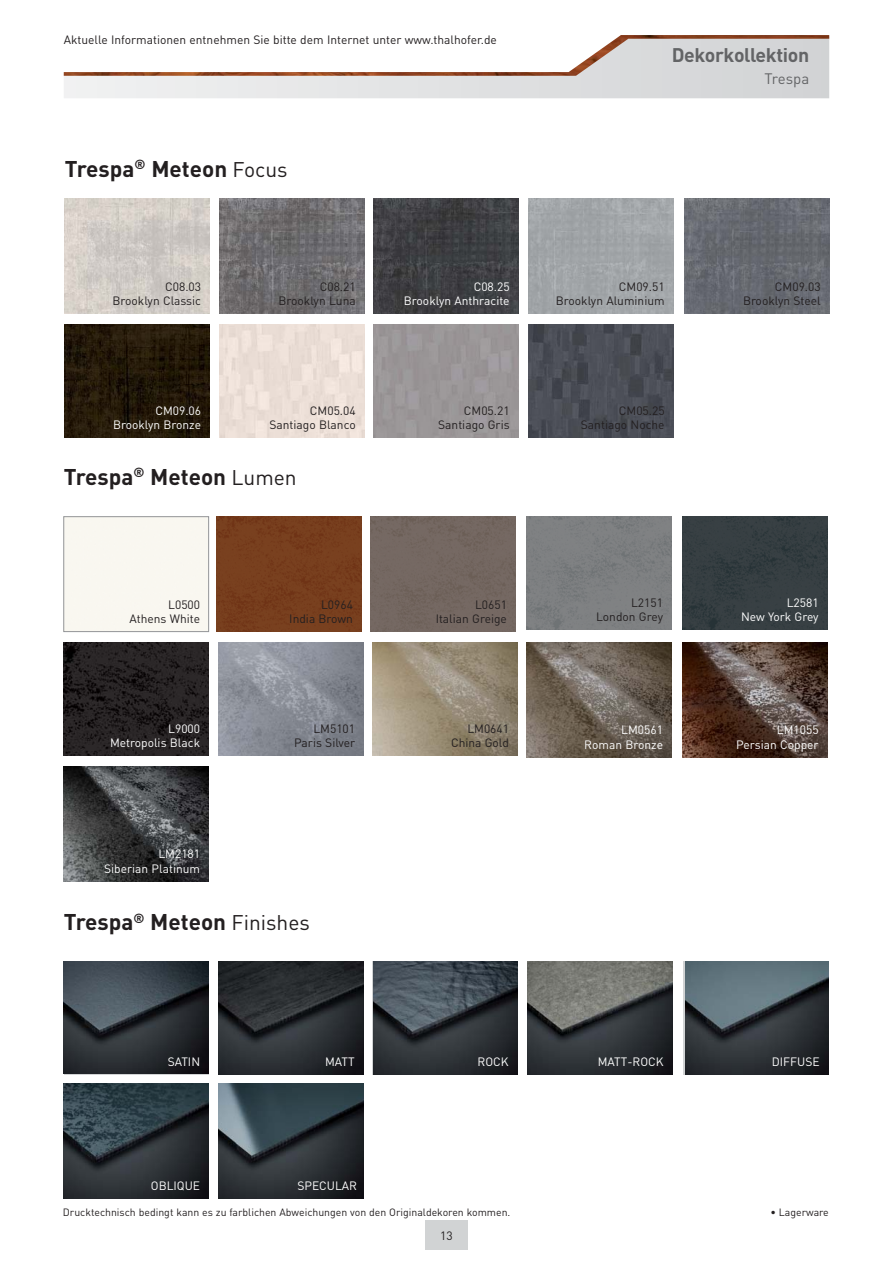
<style>
.page{position:relative;width:893px;height:1263px;background:#fff}
.page>*{position:absolute;margin:0;border:0;box-sizing:border-box;transform-origin:0 0}
.t1{font:700 22.5px "DIN Pro";color:#231f20}
.t2{font:700 19.5px "DIN Pro";letter-spacing:-.02em;color:#636466}
.t3{font:15px "DIN Pro";color:#636466}
.t4{font:12px/14.4px "DIN Pro";color:#231f20;text-align:right}
.t5{font:12px/14.4px "DIN Pro";color:#fff;text-align:right}
.t6{font:10.5px "DIN Pro";color:#231f20}
.s1{font-weight:400;font-size:21px}
</style>
<div class="page">
<div style="left:425px;top:1220px;width:43px;height:30px;background:#d1d3d4"></div>
<svg style="left:64px;top:76px;width:765px;height:22px;background:#e1e2e3"></svg>
<img style="left:64px;top:35px;width:765px;height:41px">
<img style="left:65px;top:199px;width:145px;height:115px">
<img style="left:528px;top:199px;width:145px;height:115px">
<img style="left:219px;top:199px;width:145px;height:115px">
<img style="left:684px;top:199px;width:145px;height:115px">
<img style="left:373px;top:199px;width:145px;height:115px">
<img style="left:65px;top:324px;width:145px;height:114px">
<img style="left:528px;top:324px;width:145px;height:114px">
<div style="left:219px;top:324px;width:145px;height:114px;background:#ecdfd7"></div>
<div style="left:373px;top:324px;width:145px;height:114px;background:#9a9697"></div>
<div style="left:64px;top:516px;width:145px;height:116px;border:1px solid #939598"></div>
<img style="left:527px;top:642px;width:144px;height:115px">
<img style="left:64px;top:1084px;width:145px;height:115px">
<div style="left:217px;top:517px;width:144px;height:114px;background:#773f1e"></div>
<img style="left:682px;top:642px;width:145px;height:115px">
<img style="left:218px;top:1084px;width:145px;height:115px">
<div style="left:371px;top:517px;width:144px;height:114px;background:#746761"></div>
<img style="left:64px;top:766px;width:145px;height:115px">
<div style="left:527px;top:517px;width:144px;height:113px;background:#7e8082"></div>
<img style="left:64px;top:961px;width:145px;height:113px">
<img style="left:219px;top:642px;width:145px;height:113px">
<img style="left:527px;top:961px;width:145px;height:113px">
<img style="left:682px;top:517px;width:145px;height:113px">
<img style="left:218px;top:961px;width:145px;height:113px">
<img style="left:373px;top:642px;width:145px;height:113px">
<svg style="left:683px;top:961px;width:3px;height:113px"></svg>
<img style="left:686px;top:961px;width:142px;height:113px">
<img style="left:64px;top:642px;width:145px;height:113px">
<img style="left:373px;top:961px;width:144px;height:113px">
<p class="t4" style="left:64px;top:34px;width:435px">Aktuelle Informationen entnehmen Sie bitte dem Internet unter www.thalhofer.de</p>
<h1 class="t1" style="left:65px;top:161px;width:224px">Trespa<sup>®</sup> Meteon <span class="s1">Focus</span></h1>
<h2 class="t2" style="left:672px;top:48px;width:139px">Dekorkollektion</h2>
<p class="t3" style="left:764px;top:74px;width:46px">Trespa</p>
<p class="t4" style="left:113px;top:281px;width:90px">C08.03<br>Brooklyn Classic</p>
<p class="t4" style="left:556px;top:281px;width:110px">CM09.51<br>Brooklyn Aluminium</p>
<p class="t4" style="left:279px;top:281px;width:79px">C08.21<br>Brooklyn Luna</p>
<p class="t4" style="left:743px;top:281px;width:79px">CM09.03<br>Brooklyn Steel</p>
<p class="t5" style="left:404px;top:281px;width:107px">C08.25<br>Brooklyn Anthracite</p>
<p class="t5" style="left:113px;top:405px;width:90px">CM09.06<br>Brooklyn Bronze</p>
<p class="t4" style="left:581px;top:405px;width:85px">CM05.25<br>Santiago Noche</p>
<p class="t4" style="left:269px;top:405px;width:88px">CM05.04<br>Santiago Blanco</p>
<p class="t4" style="left:438px;top:405px;width:73px">CM05.21<br>Santiago Gris</p>
<h1 class="t1" style="left:64px;top:469px;width:234px">Trespa<sup>®</sup> Meteon <span class="s1">Lumen</span></h1>
<p class="t4" style="left:129px;top:599px;width:72px">L0500<br>Athens White</p>
<p class="t5" style="left:110px;top:722px;width:92px">L9000<br>Metropolis Black</p>
<p class="t5" style="left:104px;top:848px;width:97px">LM2181<br>Siberian Platinum</p>
<p class="t4" style="left:289px;top:599px;width:65px">L0964<br>India Brown</p>
<p class="t4" style="left:294px;top:722px;width:62px">LM5101<br>Paris Silver</p>
<h1 class="t1" style="left:64px;top:914px;width:248px">Trespa<sup>®</sup> Meteon <span class="s1">Finishes</span></h1>
<p class="t5" style="left:168px;top:1056px;width:34px">SATIN</p>
<p class="t5" style="left:325px;top:1056px;width:31px">MATT</p>
<p class="t5" style="left:151px;top:1180px;width:51px">OBLIQUE</p>
<p class="t5" style="left:297px;top:1180px;width:61px">SPECULAR</p>
<p class="t4" style="left:436px;top:599px;width:73px">L0651<br>Italian Greige</p>
<p class="t4" style="left:451px;top:722px;width:60px">LM0641<br>China Gold</p>
<p class="t4" style="left:596px;top:597px;width:68px">L2151<br>London Grey</p>
<p class="t5" style="left:584px;top:724px;width:80px">LM0561<br>Roman Bronze</p>
<p class="t5" style="left:741px;top:597px;width:79px">L2581<br>New York Grey</p>
<p class="t5" style="left:736px;top:724px;width:84px">LM1055<br>Persian Copper</p>
<p class="t5" style="left:477px;top:1056px;width:33px">ROCK</p>
<p class="t5" style="left:598px;top:1056px;width:67px">MATT-ROCK</p>
<p class="t5" style="left:772px;top:1056px;width:49px">DIFFUSE</p>
<p class="t6" style="left:63px;top:1208px;width:449px">Drucktechnisch bedingt kann es zu farblichen Abweichungen von den Originaldekoren kommen.</p>
<p class="t6" style="left:770px;top:1208px;width:60px">• Lagerware</p>
<p class="t4" style="left:440px;top:1230px;width:14px">13</p>
</div>
